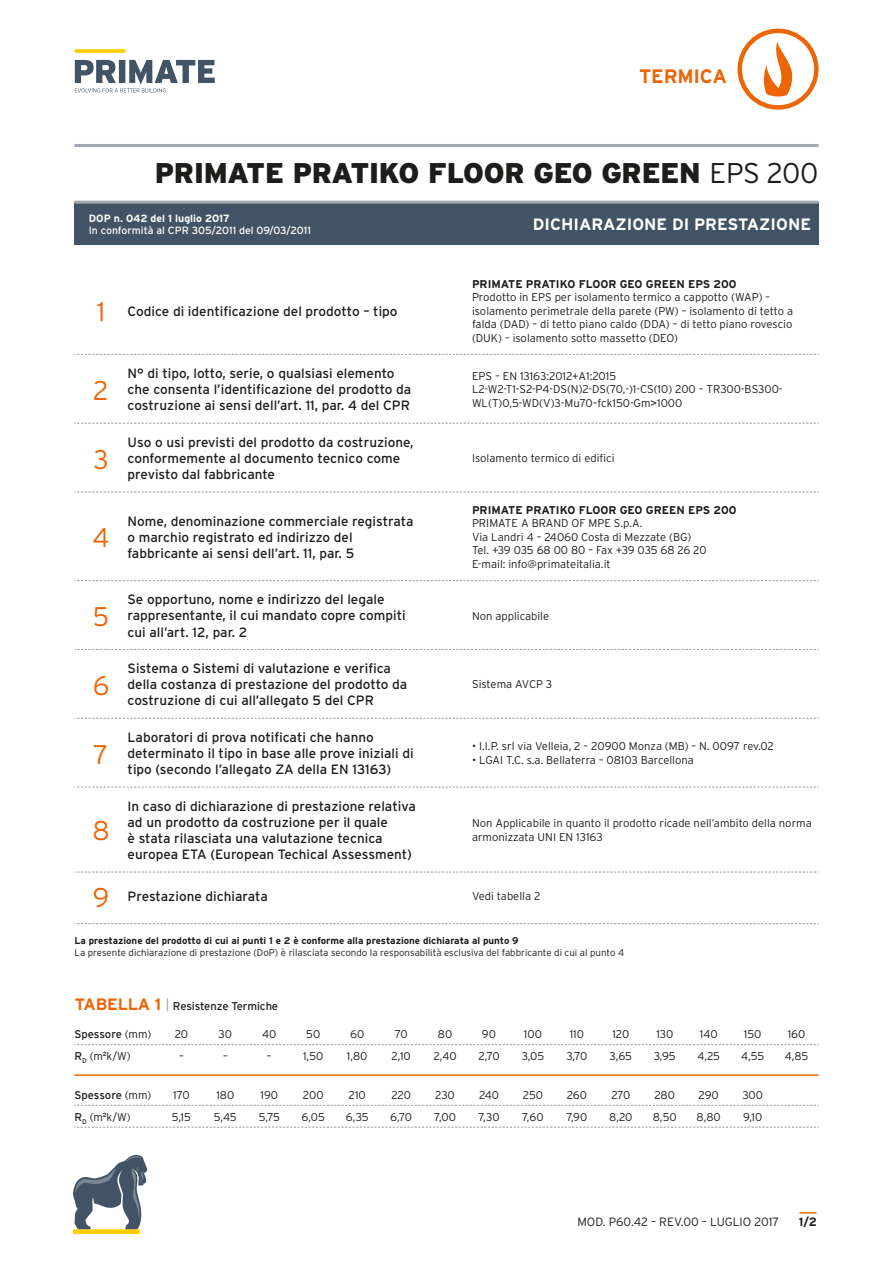
<style>
.page{position:relative;width:893px;height:1263px;background:#fff}
.page>*{position:absolute;margin:0;border:0;box-sizing:border-box;transform-origin:0 0}
.t1{font:900 28.5px "Interstate";letter-spacing:-.01em;color:#1d1d1b}
.t2{font:300 27px "Interstate";color:#ec6608}
.t3{font:700 19.5px "Interstate";letter-spacing:-.01em;color:#ec6608}
.t4{font:700 16.5px "Interstate";color:#fff}
.t5{font:13.5px/16.2px "Interstate";color:#1d1d1b}
.t6{font:300 12px "Interstate";color:#1d1d1b}
.t7{font:700 12px "Interstate";color:#1d1d1b}
.t8{font:300 11.25px/13.5px "Interstate";color:#1d1d1b}
.t9{font:700 11.25px "Interstate";color:#1d1d1b}
.t10{font:11.25px "Interstate";letter-spacing:-.01em;color:#1d1d1b}
.t11{font:10.5px "Interstate";color:#fff}
.t12{font:700 10.5px "Interstate";color:#fff}
.t13{font:300 9.75px "Interstate";color:#1d1d1b}
.t14{font:700 9.75px "Interstate";color:#1d1d1b}
.s1{font-weight:300}
.s2{font-weight:300;font-size:27px;color:#ec6608}
.s3{font-family:"Arial";font-weight:400}
.s4{font-weight:700;font-size:16.5px;color:#ec6608}
.s5{font-weight:300;font-size:13.5px;color:#9d9d9c}
.s6{font-weight:400}
</style>
<div class="page">
<svg style="left:799px;top:1212px;width:17px;height:1px"></svg>
<div style="left:74px;top:202px;width:745px;height:42px;background:#415364"></div>
<hr style="left:74px;top:144px;width:745px;height:3px;background:#a0a9b1">
<svg style="left:75px;top:49px;width:50px;height:4px"></svg>
<svg style="left:75px;top:60px;width:140px;height:32px"></svg>
<svg style="left:763px;top:42px;width:30px;height:55px"></svg>
<div style="left:737px;top:29px;width:82px;height:81px;border:4px solid #ec6608;border-radius:50%"></div>
<hr style="left:74px;top:201px;width:745px;height:3px;background:#a0a9b1">
<div style="left:73px;top:1229px;width:67px;height:5px;background:#ffcd00"></div>
<svg style="left:73px;top:1154px;width:75px;height:75px"></svg>
<svg style="left:74px;top:1044px;width:745px;height:1px"></svg>
<svg style="left:74px;top:1105px;width:745px;height:1px"></svg>
<svg style="left:74px;top:1127px;width:745px;height:1px"></svg>
<hr style="left:74px;top:1074px;width:745px;height:2px;background:#ec6608">
<svg style="left:74px;top:354px;width:745px;height:1px"></svg>
<svg style="left:74px;top:423px;width:745px;height:1px"></svg>
<svg style="left:74px;top:492px;width:745px;height:1px"></svg>
<svg style="left:74px;top:580px;width:745px;height:1px"></svg>
<svg style="left:74px;top:649px;width:745px;height:1px"></svg>
<svg style="left:74px;top:718px;width:745px;height:1px"></svg>
<svg style="left:74px;top:787px;width:745px;height:1px"></svg>
<svg style="left:74px;top:872px;width:745px;height:1px"></svg>
<svg style="left:74px;top:923px;width:745px;height:1px"></svg>
<h3 class="t3" style="left:639px;top:65px;width:90px">TERMICA</h3>
<h1 class="t1" style="left:155px;top:156px;width:665px">PRIMATE PRATIKO FLOOR GEO GREEN <span class="s1">EPS 200</span></h1>
<p class="t12" style="left:89px;top:212px;width:143px">DOP n. 042 del 1 luglio 2017</p>
<p class="t11" style="left:89px;top:225px;width:224px">In conformità al CPR 305/2011 del 09/03/2011</p>
<p class="t5" style="left:97px;top:303px;width:302px"><span class="s2">1</span> Codice di identificazione del prodotto – tipo</p>
<h3 class="t4" style="left:533px;top:215px;width:280px">DICHIARAZIONE DI PRESTAZIONE</h3>
<p class="t9" style="left:472px;top:277px;width:266px">PRIMATE PRATIKO FLOOR GEO GREEN EPS 200</p>
<p class="t8" style="left:472px;top:290px;width:323px">Prodotto in EPS per isolamento termico a cappotto (WAP) – isolamento perimetrale della parete (PW) – isolamento di tetto a falda (DAD) – di tetto piano caldo (DDA) – di tetto piano rovescio (DUK) – isolamento sotto massetto (DEO)</p>
<h2 class="t2" style="left:93px;top:375px;width:17px">2</h2>
<h2 class="t2" style="left:93px;top:444px;width:17px">3</h2>
<h2 class="t2" style="left:93px;top:522px;width:18px">4</h2>
<h2 class="t2" style="left:93px;top:601px;width:18px">5</h2>
<h2 class="t2" style="left:93px;top:670px;width:18px">6</h2>
<h2 class="t2" style="left:93px;top:739px;width:17px">7</h2>
<h2 class="t2" style="left:92px;top:816px;width:19px">8</h2>
<p class="t5" style="left:128px;top:365px;width:285px">N° di tipo, lotto, serie, o qualsiasi elemento che consenta l’identificazione del prodotto da costruzione ai sensi dell’art. 11, par. 4 del CPR</p>
<p class="t8" style="left:472px;top:369px;width:312px">EPS – EN 13163:2012+A1:2015<br>L2-W2-T1-S2-P4-DS(N)2-DS(70,-)1-CS(10) 200 – TR300-BS300-<br>WL(T)0,5-WD(V)3-Mu70–fck150-Gm<span class="s3">˃</span>1000</p>
<p class="t5" style="left:128px;top:434px;width:288px">Uso o usi previsti del prodotto da costruzione, conformemente al documento tecnico come previsto dal fabbricante</p>
<p class="t5" style="left:128px;top:513px;width:287px">Nome, denominazione commerciale registrata o marchio registrato ed indirizzo del fabbricante ai sensi dell’art. 11, par. 5</p>
<p class="t5" style="left:128px;top:591px;width:280px">Se opportuno, nome e indirizzo del legale rappresentante, il cui mandato copre compiti cui all’art. 12, par. 2</p>
<p class="t5" style="left:128px;top:660px;width:281px">Sistema o Sistemi di valutazione e verifica della costanza di prestazione del prodotto da costruzione di cui all’allegato 5 del CPR</p>
<p class="t8" style="left:472px;top:451px;width:144px">Isolamento termico di edifici</p>
<p class="t9" style="left:472px;top:504px;width:266px">PRIMATE PRATIKO FLOOR GEO GREEN EPS 200</p>
<p class="t8" style="left:472px;top:516px;width:236px">PRIMATE A BRAND OF MPE S.p.A.<br>Via Landri 4 – 24060 Costa di Mezzate (BG)<br>Tel. +39 035 68 00 80 – Fax +39 035 68 26 20<br>E-mail: info@primateitalia.it</p>
<p class="t8" style="left:472px;top:609px;width:79px">Non applicabile</p>
<p class="t8" style="left:472px;top:677px;width:82px">Sistema AVCP 3</p>
<p class="t5" style="left:128px;top:729px;width:288px">Laboratori di prova notificati che hanno determinato il tipo in base alle prove iniziali di tipo (secondo l’allegato ZA della EN 13163)</p>
<p class="t8" style="left:472px;top:740px;width:303px">• I.I.P. srl via Velleia, 2 – 20900 Monza (MB) – N. 0097 rev.02</p>
<p class="t8" style="left:472px;top:753px;width:223px">• LGAI T.C. s.a. Bellaterra – 08103 Barcellona</p>
<p class="t5" style="left:128px;top:798px;width:290px">In caso di dichiarazione di prestazione relativa ad un prodotto da costruzione per il quale<br>è stata rilasciata una valutazione tecnica europea ETA (European Techical Assessment)</p>
<p class="t8" style="left:472px;top:816px;width:341px">Non Applicabile in quanto il prodotto ricade nell’ambito della norma armonizzata UNI EN 13163</p>
<p class="t5" style="left:93px;top:888px;width:177px"><span class="s2">9</span> Prestazione dichiarata</p>
<p class="t8" style="left:472px;top:889px;width:70px">Vedi tabella 2</p>
<p class="t14" style="left:74px;top:935px;width:446px">La prestazione del prodotto di cui ai punti 1 e 2 è conforme alla prestazione dichiarata al punto 9</p>
<p class="t13" style="left:74px;top:947px;width:551px">La presente dichiarazione di prestazione (DoP) è rilasciata secondo la responsabilità esclusiva del fabbricante di cui al punto 4</p>
<p class="t10" style="left:75px;top:1000px;width:205px"><span class="s4">TABELLA 1</span> <span class="s5">|</span> Resistenze Termiche</p>
<p class="t10" style="left:74px;top:1028px;width:78px">Spessore <span class="s1">(mm)</span></p>
<p class="t8" style="left:175px;top:1027px;width:15px">20</p>
<p class="t8" style="left:219px;top:1027px;width:15px">30</p>
<p class="t8" style="left:262px;top:1027px;width:16px">40</p>
<p class="t8" style="left:306px;top:1027px;width:16px">50</p>
<p class="t8" style="left:350px;top:1027px;width:16px">60</p>
<p class="t8" style="left:395px;top:1027px;width:14px">70</p>
<p class="t8" style="left:438px;top:1027px;width:16px">80</p>
<p class="t8" style="left:482px;top:1027px;width:16px">90</p>
<p class="t8" style="left:524px;top:1027px;width:19px">100</p>
<p class="t8" style="left:570px;top:1027px;width:16px">110</p>
<p class="t8" style="left:612px;top:1027px;width:18px">120</p>
<p class="t8" style="left:656px;top:1027px;width:18px">130</p>
<p class="t8" style="left:700px;top:1027px;width:19px">140</p>
<p class="t8" style="left:744px;top:1027px;width:19px">150</p>
<p class="t8" style="left:788px;top:1027px;width:19px">160</p>
<p class="t8" style="left:74px;top:1049px;width:58px"><span class="s6">R</span><sub>D</sub> (m<span class="s3">²</span>k/W)</p>
<p class="t8" style="left:179px;top:1049px;width:6px">–</p>
<p class="t8" style="left:223px;top:1049px;width:6px">–</p>
<p class="t8" style="left:267px;top:1049px;width:6px">–</p>
<p class="t8" style="left:303px;top:1049px;width:22px">1,50</p>
<p class="t8" style="left:347px;top:1049px;width:22px">1,80</p>
<p class="t8" style="left:391px;top:1049px;width:21px">2,10</p>
<p class="t8" style="left:433px;top:1049px;width:25px">2,40</p>
<p class="t8" style="left:478px;top:1049px;width:23px">2,70</p>
<p class="t8" style="left:522px;top:1049px;width:24px">3,05</p>
<p class="t8" style="left:566px;top:1049px;width:23px">3,70</p>
<p class="t8" style="left:610px;top:1049px;width:24px">3,65</p>
<p class="t8" style="left:654px;top:1049px;width:23px">3,95</p>
<p class="t8" style="left:697px;top:1049px;width:24px">4,25</p>
<p class="t8" style="left:741px;top:1049px;width:24px">4,55</p>
<p class="t8" style="left:785px;top:1049px;width:25px">4,85</p>
<p class="t10" style="left:74px;top:1089px;width:78px">Spessore <span class="s1">(mm)</span></p>
<p class="t8" style="left:173px;top:1088px;width:18px">170</p>
<p class="t8" style="left:216px;top:1088px;width:19px">180</p>
<p class="t8" style="left:260px;top:1088px;width:19px">190</p>
<p class="t8" style="left:303px;top:1088px;width:22px">200</p>
<p class="t8" style="left:349px;top:1088px;width:19px">210</p>
<p class="t8" style="left:391px;top:1088px;width:21px">220</p>
<p class="t8" style="left:435px;top:1088px;width:21px">230</p>
<p class="t8" style="left:479px;top:1088px;width:21px">240</p>
<p class="t8" style="left:523px;top:1088px;width:22px">250</p>
<p class="t8" style="left:567px;top:1088px;width:22px">260</p>
<p class="t8" style="left:611px;top:1088px;width:21px">270</p>
<p class="t8" style="left:655px;top:1088px;width:22px">280</p>
<p class="t8" style="left:699px;top:1088px;width:22px">290</p>
<p class="t8" style="left:742px;top:1088px;width:22px">300</p>
<p class="t8" style="left:74px;top:1110px;width:58px"><span class="s6">R</span><sub>D</sub> (m<span class="s3">²</span>k/W)</p>
<p class="t8" style="left:172px;top:1110px;width:21px">5,15</p>
<p class="t8" style="left:214px;top:1110px;width:24px">5,45</p>
<p class="t8" style="left:259px;top:1110px;width:23px">5,75</p>
<p class="t8" style="left:302px;top:1110px;width:25px">6,05</p>
<p class="t8" style="left:346px;top:1110px;width:24px">6,35</p>
<p class="t8" style="left:390px;top:1110px;width:23px">6,70</p>
<p class="t8" style="left:434px;top:1110px;width:23px">7,00</p>
<p class="t8" style="left:478px;top:1110px;width:23px">7,30</p>
<p class="t8" style="left:522px;top:1110px;width:23px">7,60</p>
<p class="t8" style="left:566px;top:1110px;width:23px">7,90</p>
<p class="t8" style="left:609px;top:1110px;width:25px">8,20</p>
<p class="t8" style="left:653px;top:1110px;width:25px">8,50</p>
<p class="t8" style="left:697px;top:1110px;width:26px">8,80</p>
<p class="t8" style="left:743px;top:1110px;width:21px">9,10</p>
<p class="t6" style="left:577px;top:1215px;width:203px">MOD. P60.42 – REV.00 – LUGLIO 2017</p>
<p class="t7" style="left:799px;top:1215px;width:19px">1/2</p>
</div>
